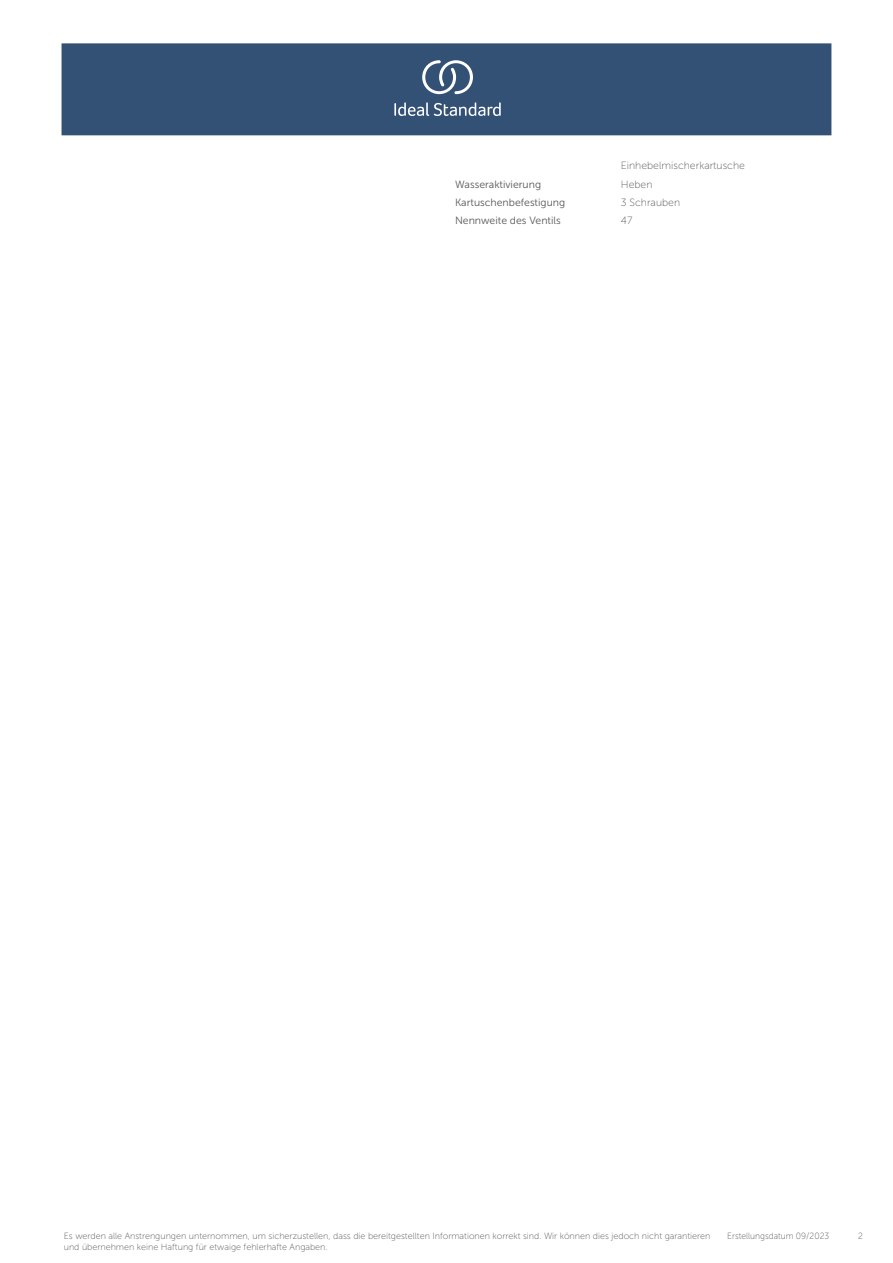
<style>
.page{position:relative;width:893px;height:1263px;background:#fff}
.page>*{position:absolute;margin:0;border:0;box-sizing:border-box;transform-origin:0 0}
.t1{font:10.5px "Museo Sans 300";color:#575756}
.t2{font:10.5px "Museo Sans 100";color:#575756}
.t3{font:9px "Museo Sans 100";color:#575756}
.t4{font:9px "Museo Sans 100";color:#575756;scale:.95 1}
</style>
<div class="page">
<div style="left:62px;top:43px;width:769px;height:92px;background:#335075"></div>
<svg style="left:394px;top:102px;width:107px;height:14px"></svg>
<svg style="left:422px;top:60px;width:51px;height:34px"></svg>
<p class="t2" style="left:621px;top:160px;width:126px">Einhebelmischerkartusche</p>
<p class="t1" style="left:455px;top:178px;width:88px">Wasseraktivierung</p>
<p class="t2" style="left:621px;top:178px;width:33px">Heben</p>
<p class="t1" style="left:455px;top:196px;width:112px">Kartuschenbefestigung</p>
<p class="t2" style="left:621px;top:196px;width:61px">3 Schrauben</p>
<p class="t1" style="left:455px;top:214px;width:107px">Nennweite des Ventils</p>
<p class="t2" style="left:621px;top:215px;width:13px">47</p>
<p class="t4" style="left:727px;top:1231px;width:109px">Erstellungsdatum 09/2023</p>
<p class="t3" style="left:64px;top:1231px;width:648px">Es werden alle Anstrengungen unternommen, um sicherzustellen, dass die bereitgestellten Informationen korrekt sind. Wir können dies jedoch nicht garantieren</p>
<p class="t4" style="left:858px;top:1231px;width:7px">2</p>
<p class="t3" style="left:64px;top:1242px;width:265px">und übernehmen keine Haftung für etwaige fehlerhafte Angaben.</p>
</div>
